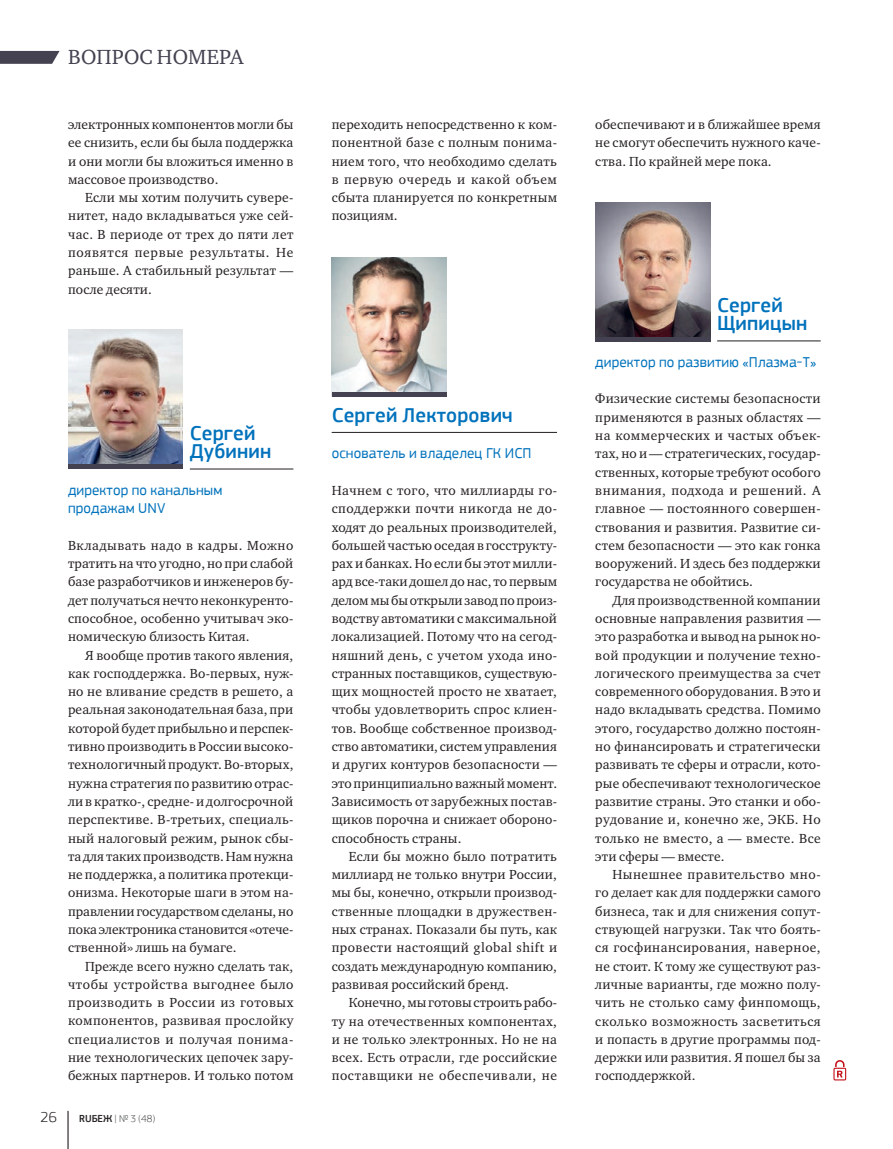
<style>
.page{position:relative;width:893px;height:1149px;background:#fff}
.page>*{position:absolute;margin:0;border:0;box-sizing:border-box;transform-origin:0 0}
.вопрос-имя{font:500 21px/18.3px "PF Square Sans Pro";letter-spacing:.01em;color:#0072bc}
.t1{font:21px "Charter ITC";letter-spacing:.01em;color:#444250}
.вопрос-должность{font:15px/18.3px "PF Square Sans Pro";letter-spacing:.01em;color:#0072bc}
.t2{font:300 15px "PF Square Sans Pro";color:#231f20}
.t3{font:13.5px/18.3px "Charter ITC";letter-spacing:.01em;color:#231f20;text-align:justify}
.t4{font:300 10.5px "PF Square Sans Pro";color:#57585a}
.s1{font-weight:500;color:#231f20}
</style>
<div class="page">
<hr style="left:190px;top:468px;width:103px;height:1px;background:#231f20">
<hr style="left:332px;top:432px;width:225px;height:1px;background:#231f20">
<hr style="left:717px;top:340px;width:104px;height:1px;background:#231f20">
<img style="left:332px;top:257px;width:114px;height:135px">
<hr style="left:332px;top:392px;width:114px;height:4px;background:#444250">
<img style="left:595px;top:202px;width:115px;height:135px">
<hr style="left:595px;top:337px;width:115px;height:4px;background:#444250">
<img style="left:68px;top:330px;width:115px;height:134px">
<div style="left:68px;top:464px;width:115px;height:5px;background:#444250"></div>
<svg style="left:833px;top:1060px;width:14px;height:20px"></svg>
<hr style="left:67px;top:1110px;width:2px;height:38px;background:#231f20">
<svg style="left:0;top:51px;width:60px;height:13px"></svg>
<p class="t1" style="left:68px;top:43px;width:177px">ВОПРОС НОМЕРА</p>
<p class="t3" style="left:68px;top:115px;width:227px">электронных компонентов могли бы ее снизить, если бы была поддержка и они могли бы вложиться именно в массовое производство.</p>
<p class="t3" style="left:68px;top:188px;width:227px;text-indent:17px">Если мы хотим получить сувере&shy;нитет, надо вкладываться уже сей&shy;час. В периоде от трех до пяти лет появятся первые результаты. Не раньше. А стабильный результат — после десяти.</p>
<p class="t3" style="left:332px;top:115px;width:227px">переходить непосредственно к ком&shy;понентной базе с полным понима&shy;нием того, что необходимо сделать в первую очередь и какой объем сбыта планируется по конкретным позициям.</p>
<p class="вопрос-имя" style="left:190px;top:424px;width:83px">Сергей<br>Дубинин</p>
<p class="вопрос-должность" style="left:68px;top:481px;width:156px">директор по канальным продажам UNV</p>
<p class="t3" style="left:68px;top:536px;width:227px">Вкладывать надо в кадры. Можно тратить на что угодно, но при слабой базе разработчиков и инженеров бу&shy;дет получаться нечто неконкуренто&shy;способное, особенно учитывач эко&shy;номическую близость Китая.</p>
<p class="t3" style="left:68px;top:645px;width:227px;text-indent:17px">Я вообще против такого явления, как господдержка. Во-первых, нуж&shy;но не вливание средств в решето, а реальная законодательная база, при которой будет прибыльно и перспек&shy;тивно производить в России высоко&shy;технологичный продукт. Во-вторых, нужна стратегия по развитию отрас&shy;ли в кратко-, средне- и долгосрочной перспективе. В-третьих, специаль&shy;ный налоговый режим, рынок сбы&shy;та для таких производств. Нам нужна не поддержка, а политика протекци&shy;онизма. Некоторые шаги в этом на&shy;правлении государством сделаны, но пока электроника становится «отече&shy;ственной» лишь на бумаге.</p>
<p class="t3" style="left:68px;top:956px;width:227px;text-indent:17px">Прежде всего нужно сделать так, чтобы устройства выгоднее было производить в России из готовых компонентов, развивая прослойку специалистов и получая понима&shy;ние технологических цепочек зару&shy;бежных партнеров. И только потом</p>
<p class="t2" style="left:41px;top:1108px;width:18px">26</p>
<p class="t4" style="left:79px;top:1112px;width:78px"><span class="s1">RUБЕЖ</span> | № 3 (48)</p>
<p class="вопрос-имя" style="left:332px;top:406px;width:183px">Сергей Лекторович</p>
<p class="вопрос-должность" style="left:332px;top:444px;width:201px">основатель и владелец ГК ИСП</p>
<p class="t3" style="left:332px;top:481px;width:227px">Начнем с того, что миллиарды го&shy;споддержки почти никогда не до&shy;ходят до реальных производителей, большей частью оседая в госструкту&shy;рах и банках. Но если бы этот милли&shy;ард все-таки дошел до нас, то первым делом мы бы открыли завод по произ&shy;водству автоматики с максимальной локализацией. Потому что на сегод&shy;няшний день, с учетом ухода ино&shy;странных поставщиков, существую&shy;щих мощностей просто не хватает, чтобы удовлетворить спрос клиен&shy;тов. Вообще собственное производ&shy;ство автоматики, систем управления и других контуров безопасности — это принципиально важный момент.<br>Зависимость от зарубежных постав&shy;щиков порочна и снижает обороно&shy;способность страны.</p>
<p class="t3" style="left:332px;top:846px;width:227px;text-indent:17px">Если бы можно было потратить миллиард не только внутри России, мы бы, конечно, открыли производ&shy;ственные площадки в дружествен&shy;ных странах. Показали бы путь, как провести настоящий global shift и создать международную компанию, развивая российский бренд.</p>
<p class="t3" style="left:332px;top:993px;width:227px;text-indent:17px">Конечно, мы готовы строить рабо&shy;ту на отечественных компонентах, и не только электронных. Но не на всех. Есть отрасли, где российские поставщики не обеспечивали, не</p>
<p class="t3" style="left:595px;top:115px;width:227px">обеспечивают и в ближайшее время не смогут обеспечить нужного каче&shy;ства. По крайней мере пока.</p>
<p class="вопрос-имя" style="left:717px;top:296px;width:92px">Сергей<br>Щипицын</p>
<p class="вопрос-должность" style="left:595px;top:353px;width:223px">директор по развитию «Плазма-Т»</p>
<p class="t3" style="left:595px;top:389px;width:227px">Физические системы безопасности применяются в разных областях — на коммерческих и частых объек&shy;тах, но и— стратегических, государ&shy;ственных, которые требуют особого внимания, подхода и решений. А главное — постоянного совершен&shy;ствования и развития. Развитие си&shy;стем безопасности — это как гонка вооружений. И здесь без поддержки государства не обойтись.</p>
<p class="t3" style="left:595px;top:590px;width:227px;text-indent:17px">Для производственной компании основные направления развития — это разработка и вывод на рынок но&shy;вой продукции и получение техно&shy;логического преимущества за счет современного оборудования. В это и надо вкладывать средства. Помимо этого, государство должно постоян&shy;но финансировать и стратегически развивать те сферы и отрасли, кото&shy;рые обеспечивают технологическое развитие страны. Это станки и обо&shy;рудование и, конечно же, ЭКБ. Но только не вместо, а — вместе. Все эти сферы — вместе.</p>
<p class="t3" style="left:595px;top:865px;width:227px;text-indent:17px">Нынешнее правительство мно&shy;го делает как для поддержки самого бизнеса, так и для снижения сопут&shy;ствующей нагрузки. Так что боять&shy;ся госфинансирования, наверное, не стоит. К тому же существуют раз&shy;личные варианты, где можно полу&shy;чить не столько саму финпомощь, сколько возможность засветиться и попасть в другие программы под&shy;держки или развития. Я пошел бы за господдержкой.</p>
</div>
